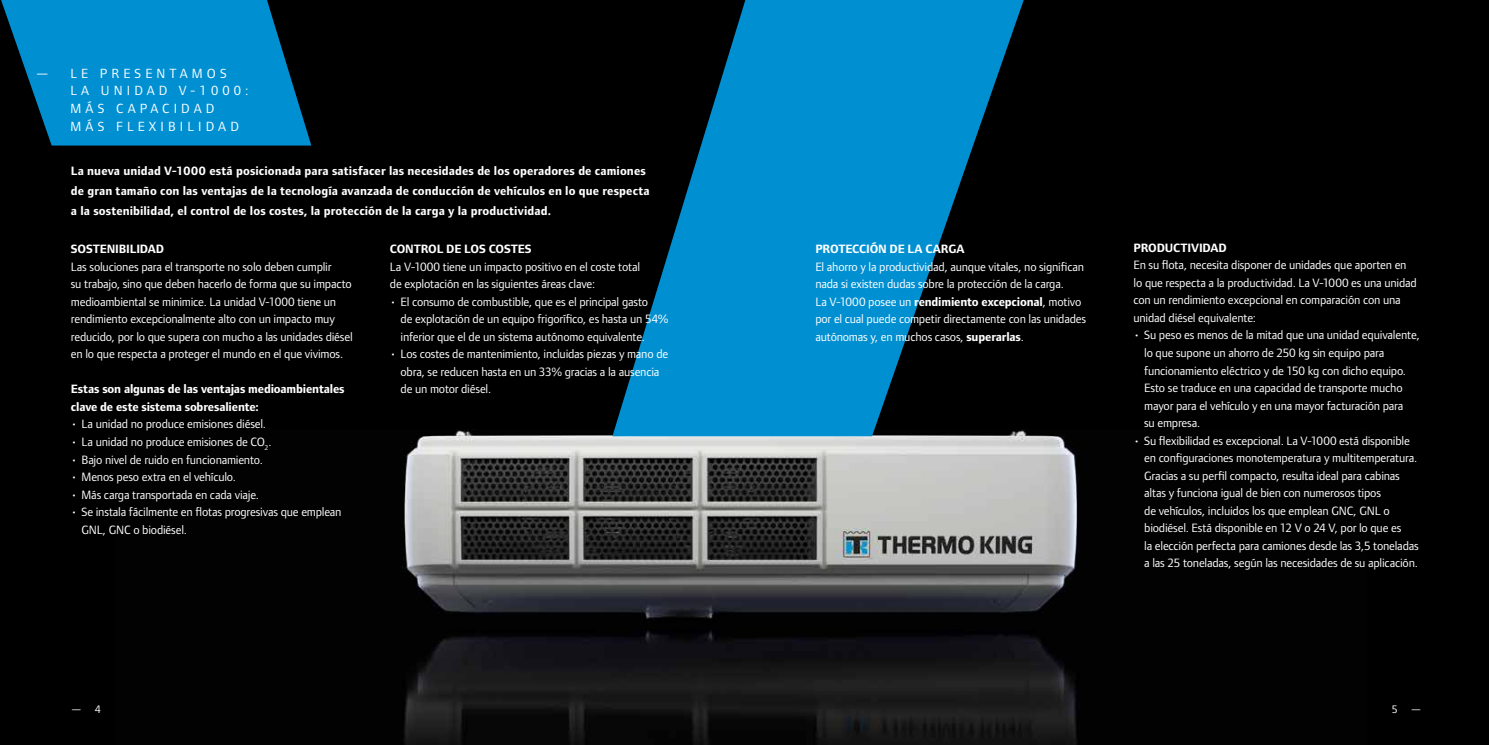
<style>
.page{position:relative;width:1489px;height:745px;background:#fff}
.page>*{position:absolute;margin:0;border:0;box-sizing:border-box;transform-origin:0 0}
.t1{font:13.75px/17.5px "Foundry Form Sans";letter-spacing:.3em;color:#fff}
.t2{font:12.5px/17.5px "Foundry Form Sans";letter-spacing:-.015em;color:#fff}
.t3{font:700 12.5px/20px "Foundry Form Sans";letter-spacing:.005em;color:#fff}
.t4{font:700 12.5px/17.5px "Foundry Form Sans";letter-spacing:-.015em;color:#fff}
.t5{font:11.25px "Foundry Form Sans";color:#fff}
.s1{font-weight:700}
</style>
<div class="page">
<div style="left:744px;top:0;width:744px;height:744px;background:#000"></div>
<div style="left:0;top:0;width:744px;height:744px;background:#000"></div>
<img style="left:402px;top:429px;width:677px;height:315px">
<svg style="left:1px;top:0;width:310px;height:145px;fill:#0090d2"></svg>
<svg style="left:612px;top:0;width:411px;height:436px;fill:#0090d2"></svg>
<p class="t1" style="left:70px;top:65px;width:180px;text-indent:-35px">— LE PRESENTAMOS<br>LA UNIDAD V-1000:<br>MÁS CAPACIDAD<br>MÁS FLEXIBILIDAD</p>
<p class="t3" style="left:71px;top:161px;width:580px">La nueva unidad V-1000 está posicionada para satisfacer las necesidades de los operadores de camiones de gran tamaño con las ventajas de la tecnología avanzada de conducción de vehículos en lo que respecta a la sostenibilidad, el control de los costes, la protección de la carga y la productividad.</p>
<p class="t3" style="left:390px;top:239px;width:143px">CONTROL DE LOS COSTES</p>
<p class="t2" style="left:390px;top:258px;width:252px">La V-1000 tiene un impacto positivo en el coste total de explotación en las siguientes áreas clave:</p>
<p class="t2" style="left:400px;top:293px;width:269px;text-indent:-11px">• El consumo de combustible, que es el principal gasto<br>de explotación de un equipo frigorífico, es hasta un 54% inferior que el de un sistema autónomo equivalente.</p>
<p class="t2" style="left:400px;top:345px;width:269px;text-indent:-11px">• Los costes de mantenimiento, incluidas piezas y mano de obra, se reducen hasta en un 33% gracias a la ausencia de un motor diésel.</p>
<p class="t3" style="left:71px;top:239px;width:95px">SOSTENIBILIDAD</p>
<p class="t2" style="left:71px;top:258px;width:283px">Las soluciones para el transporte no solo deben cumplir<br>su trabajo, sino que deben hacerlo de forma que su impacto medioambiental se minimice. La unidad V-1000 tiene un rendimiento excepcionalmente alto con un impacto muy reducido, por lo que supera con mucho a las unidades diésel en lo que respecta a proteger el mundo en el que vivimos.</p>
<p class="t4" style="left:71px;top:380px;width:275px">Estas son algunas de las ventajas medioambientales clave de este sistema sobresaliente:</p>
<p class="t2" style="left:71px;top:415px;width:197px">• La unidad no produce emisiones diésel.</p>
<p class="t2" style="left:71px;top:433px;width:202px">• La unidad no produce emisiones de CO<sub>2</sub>.</p>
<p class="t2" style="left:71px;top:450px;width:193px">• Bajo nivel de ruido en funcionamiento.</p>
<p class="t2" style="left:71px;top:468px;width:166px">• Menos peso extra en el vehículo.</p>
<p class="t2" style="left:71px;top:485px;width:189px">• Más carga transportada en cada viaje.</p>
<p class="t2" style="left:81px;top:503px;width:261px;text-indent:-11px">• Se instala fácilmente en flotas progresivas que emplean<br>GNL, GNC o biodiésel.</p>
<p class="t3" style="left:815px;top:239px;width:151px">PROTECCIÓN DE LA CARGA</p>
<p class="t2" style="left:815px;top:258px;width:272px">El ahorro y la productividad, aunque vitales, no significan nada si existen dudas sobre la protección de la carga.<br>La V-1000 posee un <span class="s1">rendimiento excepcional</span>, motivo por el cual puede competir directamente con las unidades autónomas y, en muchos casos, <span class="s1">superarlas</span>.</p>
<p class="t3" style="left:1133px;top:238px;width:95px">PRODUCTIVIDAD</p>
<p class="t2" style="left:1133px;top:256px;width:285px">En su flota, necesita disponer de unidades que aporten en lo que respecta a la productividad. La V-1000 es una unidad con un rendimiento excepcional en comparación con una unidad diésel equivalente:</p>
<p class="t2" style="left:1144px;top:326px;width:277px;text-indent:-11px">• Su peso es menos de la mitad que una unidad equivalente, lo que supone un ahorro de 250 kg sin equipo para funcionamiento eléctrico y de 150 kg con dicho equipo.<br>Esto se traduce en una capacidad de transporte mucho mayor para el vehículo y en una mayor facturación para<br>su empresa.</p>
<p class="t2" style="left:1144px;top:431px;width:276px;text-indent:-11px">• Su flexibilidad es excepcional. La V-1000 está disponible en configuraciones monotemperatura y multitemperatura.<br>Gracias a su perfil compacto, resulta ideal para cabinas altas y funciona igual de bien con numerosos tipos<br>de vehículos, incluidos los que emplean GNC, GNL o biodiésel. Está disponible en 12 V o 24 V, por lo que es<br>la elección perfecta para camiones desde las 3,5 toneladas a las 25 toneladas, según las necesidades de su aplicación.</p>
<p class="t5" style="left:71px;top:702px;width:31px">— 4</p>
<p class="t5" style="left:1391px;top:702px;width:31px">5 —</p>
</div>
